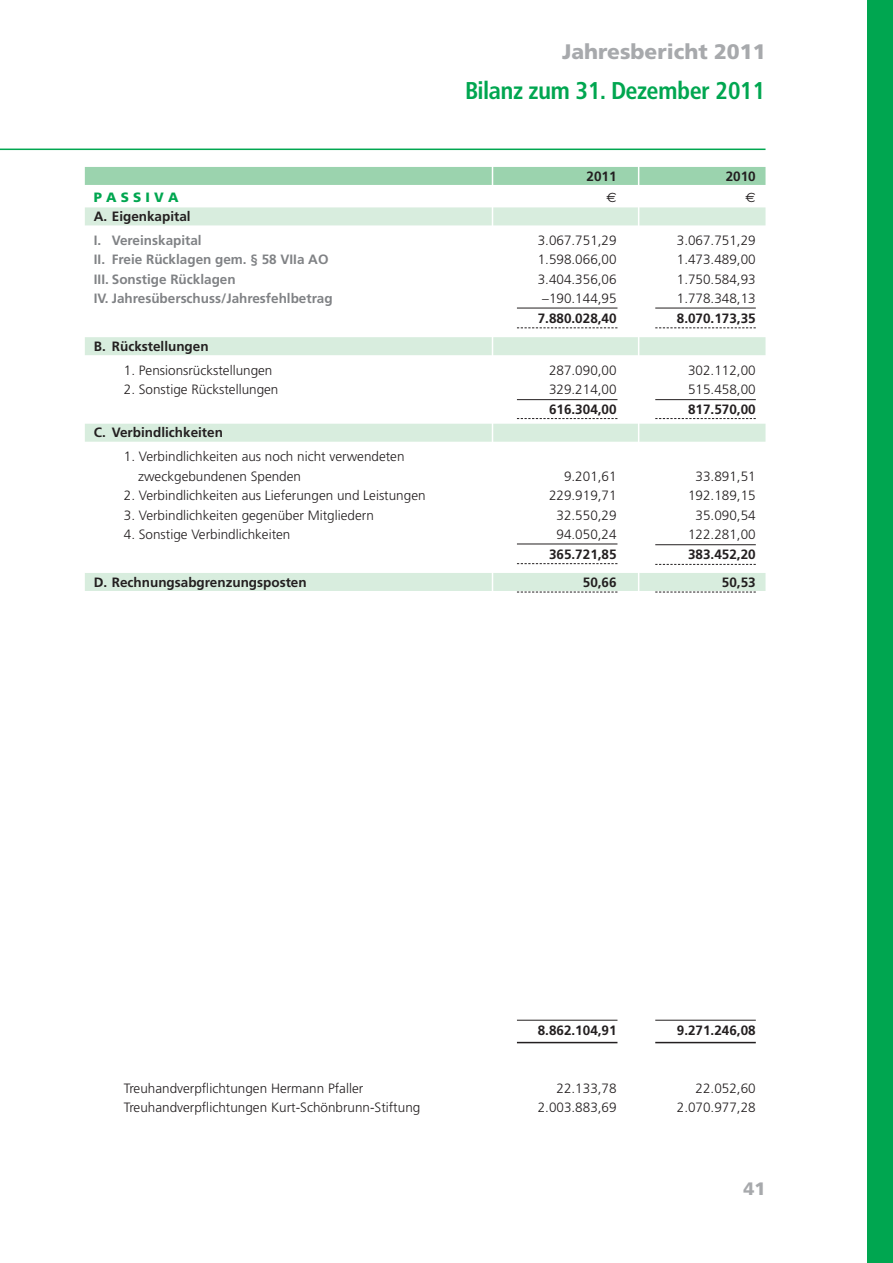
<style>
.page{position:relative;width:893px;height:1263px;background:#fff}
.page>*{position:absolute;margin:0;border:0;box-sizing:border-box;transform-origin:0 0}
.t1{font:700 24px "Frutiger Condensed BQ67";color:#00a650}
.t2{font:900 21px "Frutiger";color:#a7a9ac}
.t3{font:900 18px "Frutiger";color:#a7a9ac}
.t4{font:300 13.5px/19.5px "Frutiger";color:#231f20}
.t5{font:700 13.5px "Frutiger";color:#231f20}
.t6{font:700 13.5px "Frutiger";color:#808285}
.t7{font:900 13.5px "Frutiger";color:#00a650}
.t8{font:13.5px "Euro Sans";color:#231f20}
</style>
<div class="page">
<hr style="left:0;top:149px;width:765px;height:1px;background:#00a650">
<div style="left:867px;top:0;width:25px;height:1263px;background:#00a650"></div>
<div style="left:85px;top:167px;width:680px;height:18px;background:#9bd3ae"></div>
<div style="left:85px;top:207px;width:680px;height:18px;background:#d8edde"></div>
<div style="left:85px;top:337px;width:680px;height:18px;background:#d8edde"></div>
<div style="left:85px;top:424px;width:680px;height:18px;background:#d8edde"></div>
<div style="left:85px;top:573px;width:680px;height:18px;background:#d8edde"></div>
<hr style="left:638px;top:160px;width:1px;height:997px;background:#fff">
<hr style="left:491px;top:154px;width:2px;height:997px;background:#fff">
<hr style="left:655px;top:1042px;width:100px;height:1px;background:#231f20">
<hr style="left:517px;top:1042px;width:100px;height:1px;background:#231f20">
<hr style="left:655px;top:1020px;width:100px;height:1px;background:#231f20">
<hr style="left:517px;top:1020px;width:100px;height:1px;background:#231f20">
<svg style="left:655px;top:592px;width:100px;height:1px"></svg>
<svg style="left:517px;top:592px;width:100px;height:1px"></svg>
<svg style="left:517px;top:563px;width:100px;height:1px"></svg>
<svg style="left:655px;top:564px;width:100px;height:1px"></svg>
<svg style="left:655px;top:418px;width:100px;height:1px"></svg>
<svg style="left:517px;top:418px;width:100px;height:1px"></svg>
<hr style="left:517px;top:399px;width:100px;height:1px;background:#231f20">
<hr style="left:655px;top:399px;width:100px;height:1px;background:#231f20">
<hr style="left:655px;top:308px;width:100px;height:1px;background:#231f20">
<hr style="left:517px;top:308px;width:100px;height:1px;background:#231f20">
<svg style="left:655px;top:327px;width:100px;height:1px"></svg>
<svg style="left:517px;top:327px;width:100px;height:1px"></svg>
<hr style="left:517px;top:544px;width:100px;height:1px;background:#231f20">
<hr style="left:655px;top:544px;width:100px;height:1px;background:#231f20">
<h2 class="t2" style="left:562px;top:39px;width:205px">Jahresbericht 2011</h2>
<h1 class="t1" style="left:465px;top:77px;width:302px">Bilanz zum 31. Dezember 2011</h1>
<p class="t5" style="left:586px;top:170px;width:32px">2011</p>
<p class="t5" style="left:725px;top:170px;width:32px">2010</p>
<p class="t7" style="left:94px;top:189px;width:86px">P A S S I V A</p>
<p class="t8" style="left:606px;top:189px;width:12px">€</p>
<p class="t8" style="left:745px;top:189px;width:12px">€</p>
<p class="t5" style="left:94px;top:211px;width:98px">A. Eigenkapital</p>
<p class="t6" style="left:94px;top:235px;width:109px">I. Vereinskapital</p>
<p class="t4" style="left:537px;top:232px;width:80px">3.067.751,29</p>
<p class="t4" style="left:676px;top:232px;width:80px">3.067.751,29</p>
<p class="t6" style="left:94px;top:254px;width:236px">II. Freie Rücklagen gem. § 58 VIIa AO</p>
<p class="t4" style="left:537px;top:251px;width:80px">1.598.066,00</p>
<p class="t4" style="left:676px;top:251px;width:80px">1.473.489,00</p>
<p class="t6" style="left:94px;top:274px;width:143px">III. Sonstige Rücklagen</p>
<p class="t4" style="left:537px;top:270px;width:80px">3.404.356,06</p>
<p class="t4" style="left:676px;top:270px;width:80px">1.750.584,93</p>
<p class="t6" style="left:94px;top:293px;width:240px">IV. Jahresüberschuss/Jahresfehlbetrag</p>
<p class="t4" style="left:542px;top:290px;width:76px">–190.144,95</p>
<p class="t4" style="left:676px;top:290px;width:80px">1.778.348,13</p>
<p class="t5" style="left:537px;top:313px;width:80px">7.880.028,40</p>
<p class="t5" style="left:676px;top:313px;width:80px">8.070.173,35</p>
<p class="t5" style="left:94px;top:341px;width:116px">B. Rückstellungen</p>
<p class="t4" style="left:124px;top:361px;width:150px">1. Pensionsrückstellungen</p>
<p class="t4" style="left:549px;top:361px;width:69px">287.090,00</p>
<p class="t4" style="left:688px;top:361px;width:69px">302.112,00</p>
<p class="t4" style="left:124px;top:381px;width:156px">2. Sonstige Rückstellungen</p>
<p class="t4" style="left:549px;top:381px;width:69px">329.214,00</p>
<p class="t4" style="left:688px;top:381px;width:69px">515.458,00</p>
<p class="t5" style="left:549px;top:403px;width:69px">616.304,00</p>
<p class="t5" style="left:688px;top:403px;width:69px">817.570,00</p>
<p class="t5" style="left:94px;top:427px;width:131px">C. Verbindlichkeiten</p>
<p class="t4" style="left:138px;top:448px;width:268px;text-indent:-14px">1. Verbindlichkeiten aus noch nicht verwendeten zweckgebundenen Spenden</p>
<p class="t4" style="left:564px;top:467px;width:54px">9.201,61</p>
<p class="t4" style="left:695px;top:467px;width:62px">33.891,51</p>
<p class="t4" style="left:124px;top:487px;width:303px">2. Verbindlichkeiten aus Lieferungen und Leistungen</p>
<p class="t4" style="left:549px;top:487px;width:69px">229.919,71</p>
<p class="t4" style="left:688px;top:487px;width:69px">192.189,15</p>
<p class="t4" style="left:124px;top:506px;width:252px">3. Verbindlichkeiten gegenüber Mitgliedern</p>
<p class="t4" style="left:556px;top:506px;width:62px">32.550,29</p>
<p class="t4" style="left:695px;top:506px;width:62px">35.090,54</p>
<p class="t4" style="left:124px;top:526px;width:168px">4. Sonstige Verbindlichkeiten</p>
<p class="t4" style="left:556px;top:526px;width:62px">94.050,24</p>
<p class="t4" style="left:688px;top:526px;width:69px">122.281,00</p>
<p class="t5" style="left:549px;top:548px;width:69px">365.721,85</p>
<p class="t5" style="left:688px;top:548px;width:69px">383.452,20</p>
<p class="t5" style="left:94px;top:576px;width:214px">D. Rechnungsabgrenzungsposten</p>
<p class="t5" style="left:583px;top:576px;width:35px">50,66</p>
<p class="t5" style="left:722px;top:576px;width:35px">50,53</p>
<p class="t5" style="left:537px;top:1024px;width:80px">8.862.104,91</p>
<p class="t5" style="left:676px;top:1024px;width:80px">9.271.246,08</p>
<p class="t4" style="left:124px;top:1079px;width:241px">Treuhandverpflichtungen Hermann Pfaller</p>
<p class="t4" style="left:556px;top:1079px;width:62px">22.133,78</p>
<p class="t4" style="left:695px;top:1079px;width:62px">22.052,60</p>
<p class="t4" style="left:124px;top:1099px;width:298px">Treuhandverpflichtungen Kurt-Schönbrunn-Stiftung</p>
<p class="t4" style="left:537px;top:1099px;width:80px">2.003.883,69</p>
<p class="t4" style="left:676px;top:1099px;width:80px">2.070.977,28</p>
<h3 class="t3" style="left:743px;top:1178px;width:24px">41</h3>
</div>
